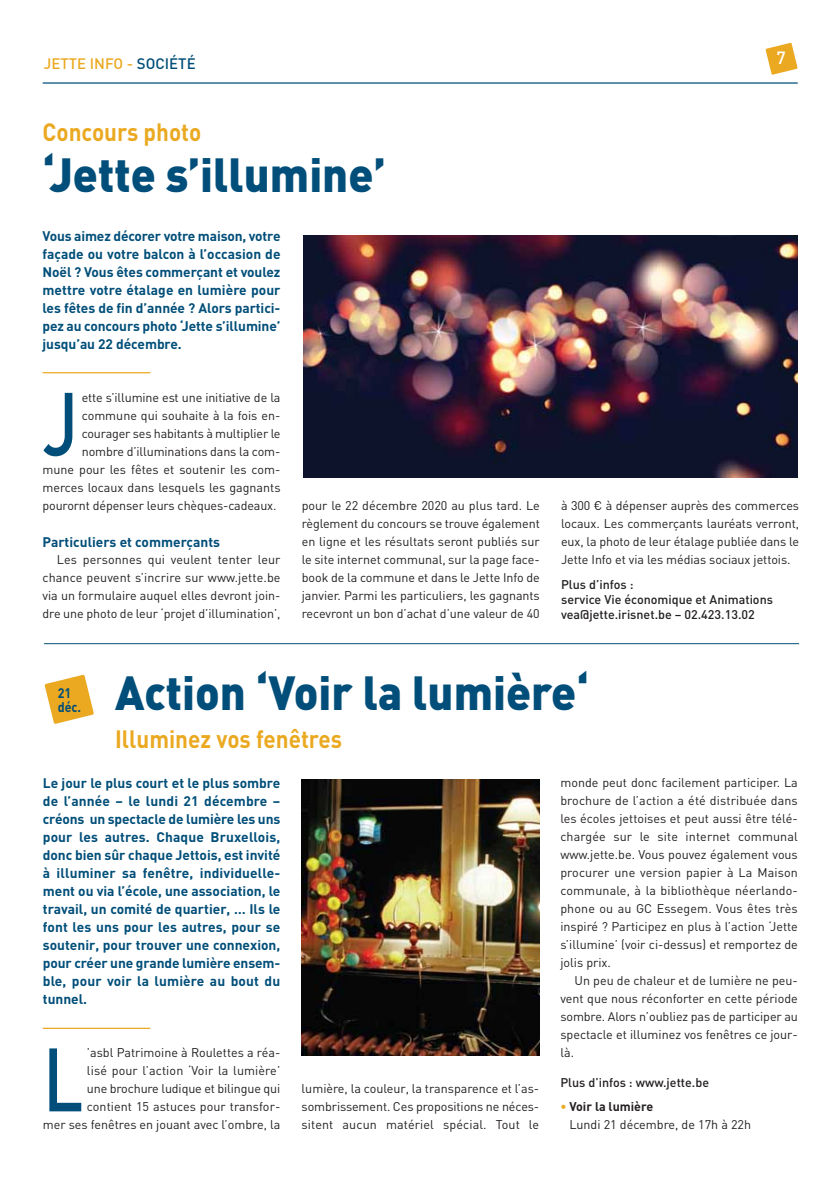
<style>
.page{position:relative;width:833px;height:1188px;background:#fff}
.page>*{position:absolute;margin:0;border:0;box-sizing:border-box;transform-origin:0 0}
.t1{font:500 88.38px "DIN";color:#004e79;scale:.8 1}
.t2{font:900 47.25px "DIN";color:#004e79;scale:.95 1}
.t3{font:700 24.75px "DIN";color:#eba921;scale:.91 1}
.t4{font:500 17.5px "DIN";color:#fff}
.t5{font:500 15px "DIN";color:#eba921}
.t6{font:700 13.75px/18px "DIN";letter-spacing:-.005em;color:#004e79;text-align:justify}
.t7{font:700 13.75px/13.8px "DIN";letter-spacing:-.005em;color:#004e79;scale:.91 1}
.t8{font:12.5px/18px "DIN";letter-spacing:-.005em;color:#231f20;text-align:justify}
.t9{font:500 12.5px/15px "DIN";color:#231f20}
.s1{color:#004e79}
.s2{font-weight:700;color:#eba921}
.s3{font-weight:700}
</style>
<div class="page">
<svg style="left:765px;top:43px;width:32px;height:32px"></svg>
<hr style="left:43px;top:82px;width:754px;height:2px;background:#004e79">
<hr style="left:43px;top:1027px;width:107px;height:1px;background:#eba921">
<svg style="left:45px;top:674px;width:49px;height:49px"></svg>
<img style="left:301px;top:779px;width:238px;height:275px">
<hr style="left:43px;top:372px;width:107px;height:1px;background:#eba921">
<img style="left:304px;top:235px;width:493px;height:242px">
<hr style="left:44px;top:643px;width:755px;height:1px;background:#004e79">
<p class="t5" style="left:44px;top:58px;width:153px">JETTE INFO - <span class="s1">SOCIÉTÉ</span></p>
<h3 class="t4" style="left:776px;top:51px;width:11px">7</h3>
<h3 class="t3" style="left:43px;top:123px;width:176px">Concours photo</h3>
<h2 class="t2" style="left:43px;top:157px;width:363px">‘Jette s’illumine’</h2>
<p class="t6" style="left:43px;top:228px;width:239px">Vous aimez décorer votre maison, votre façade ou votre balcon à l’occasion de Noël ? Vous êtes commerçant et voulez mettre votre étalage en lumière pour les fêtes de fin d’année ? Alors partici&shy;pez au concours photo ‘Jette s’illumine’ jusqu’au 22 décembre.</p>
<h1 class="t1" style="left:42px;top:391px;width:46px">J</h1>
<p class="t8" style="left:82px;top:389px;width:200px">ette s’illumine est une initiative de la</p>
<p class="t8" style="left:82px;top:407px;width:200px">commune qui souhaite à la fois en-</p>
<p class="t8" style="left:82px;top:425px;width:200px">courager ses habitants à multiplier le</p>
<p class="t8" style="left:82px;top:443px;width:200px">nombre d’illuminations dans la com-</p>
<p class="t8" style="left:43px;top:461px;width:239px">mune pour les fêtes et soutenir les com-</p>
<p class="t8" style="left:43px;top:479px;width:239px">merces locaux dans lesquels les gagnants</p>
<p class="t8" style="left:43px;top:497px;width:235px">pourornt dépenser leurs chèques-cadeaux.</p>
<p class="t6" style="left:43px;top:534px;width:179px">Particuliers et commerçants</p>
<p class="t8" style="left:43px;top:551px;width:239px;text-indent:14px">Les personnes qui veulent tenter leur chance peuvent s’incrire sur www.jette.be via un formulaire auquel elles devront join&shy;dre une photo de leur ‘projet d’illumination’,</p>
<p class="t8" style="left:302px;top:497px;width:239px">pour le 22 décembre 2020 au plus tard. Le règlement du concours se trouve également en ligne et les résultats seront publiés sur le site internet communal, sur la page face&shy;book de la commune et dans le Jette Info de janvier. Parmi les particuliers, les gagnants recevront un bon d’achat d’une valeur de 40</p>
<p class="t8" style="left:561px;top:497px;width:239px">à 300 € à dépenser auprès des commerces locaux. Les commerçants lauréats verront, eux, la photo de leur étalage publiée dans le Jette Info et via les médias sociaux jettois.</p>
<p class="t9" style="left:561px;top:578px;width:213px">Plus d’infos :<br>service Vie économique et Animations vea@jette.irisnet.be – 02.423.13.02</p>
<h2 class="t2" style="left:115px;top:675px;width:500px">Action ‘Voir la lumière‘</h2>
<h3 class="t3" style="left:115px;top:729px;width:251px">Illuminez vos fenêtres</h3>
<p class="t6" style="left:43px;top:775px;width:239px">Le jour le plus court et le plus sombre de l’année – le lundi 21 décembre – créons un spectacle de lumière les uns pour les autres. Chaque Bruxellois, donc bien sûr chaque Jettois, est invité à illuminer sa fenêtre, individuelle&shy;ment ou via l’école, une association, le travail, un comité de quartier, … Ils le font les uns pour les autres, pour se soutenir, pour trouver une connexion, pour créer une grande lumière ensem&shy;ble, pour voir la lumière au bout du tunnel.</p>
<p class="t7" style="left:58px;top:687px;width:27px">21 déc.</p>
<p class="t8" style="left:560px;top:774px;width:239px">monde peut donc facilement participer. La brochure de l’action a été distribuée dans les écoles jettoises et peut aussi être télé&shy;chargée sur le site internet communal www.jette.be. Vous pouvez également vous procurer une version papier à La Maison communale, à la bibliothèque néerlando&shy;phone ou au GC Essegem. Vous êtes très inspiré ? Participez en plus à l’action ‘Jette s’illumine’ (voir ci-dessus) et remportez de jolis prix.</p>
<p class="t8" style="left:560px;top:972px;width:239px;text-indent:14px">Un peu de chaleur et de lumière ne peu&shy;vent que nous réconforter en cette période sombre. Alors n’oubliez pas de participer au spectacle et illuminez vos fenêtres ce jour&shy;là.</p>
<p class="t9" style="left:560px;top:1076px;width:150px">Plus d’infos : www.jette.be</p>
<p class="t8" style="left:569px;top:1098px;width:183px;text-indent:-9px"><span class="s2">•</span> <span class="s3">Voir la lumière<br></span>Lundi 21 décembre, de 17h à 22h</p>
<p class="t8" style="left:43px;top:1044px;width:239px;text-align:right">’asbl Patrimoine à Roulettes a réa-<br>lisé pour l’action ‘Voir la lumière’<br>une brochure ludique et bilingue qui contient 15 astuces pour transfor-<br>mer ses fenêtres en jouant avec l’ombre, la</p>
<h1 class="t1" style="left:43px;top:1046px;width:52px">L</h1>
<p class="t8" style="left:301px;top:1080px;width:239px">lumière, la couleur, la transparence et l’as&shy;sombrissement. Ces propositions ne néces&shy;sitent aucun matériel spécial. Tout le</p>
</div>
